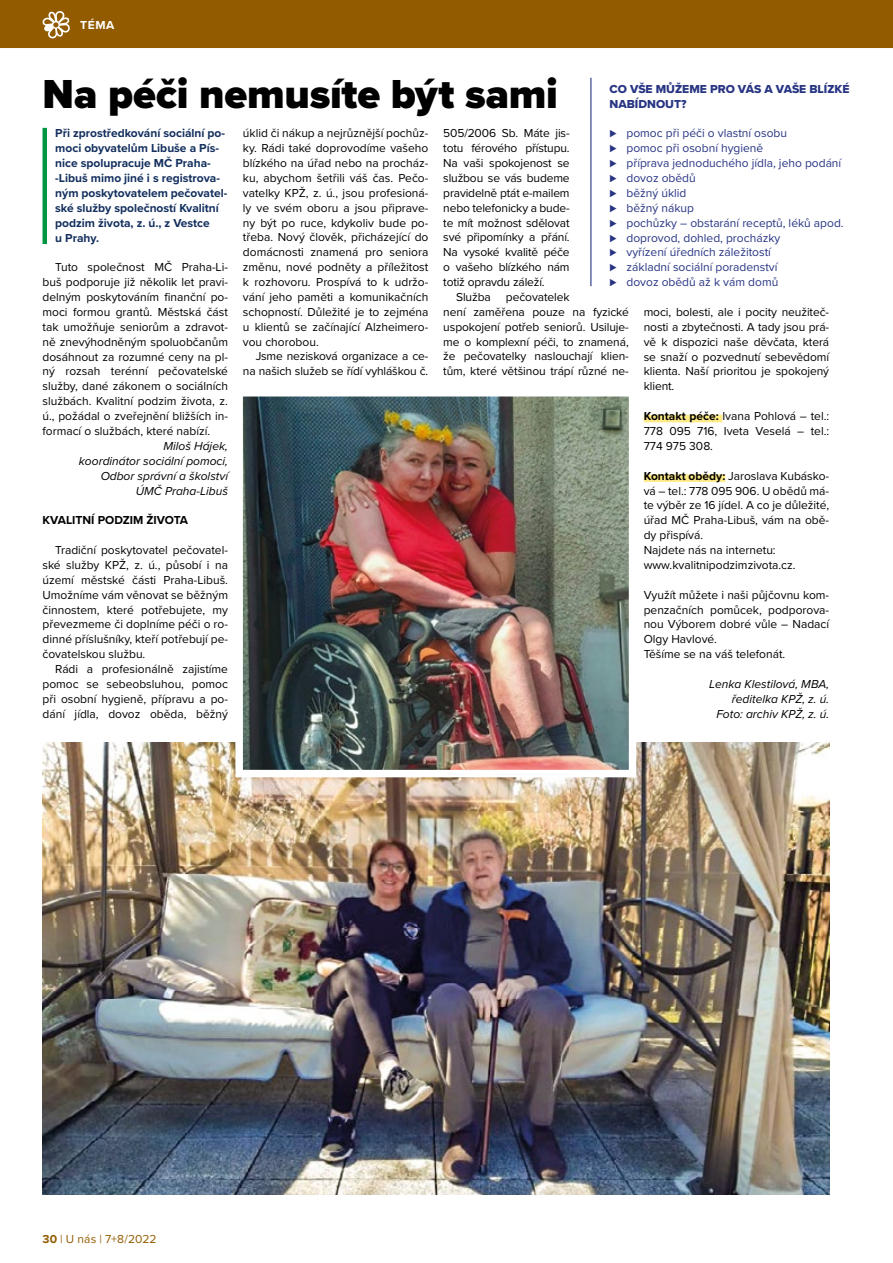
<style>
.page{position:relative;width:893px;height:1263px;background:#fff}
.page>*{position:absolute;margin:0;border:0;box-sizing:border-box;transform-origin:0 0}
.t1{font:900 42px "Proxima Nova";letter-spacing:-.005em;color:#000}
.t2{font:12px/14.9px "Proxima Nova";color:#000;text-align:justify}
.t3{font:12px/14.9px "Proxima Nova";color:#283583}
.t4{font:700 12px/14.9px "Proxima Nova";color:#132f5e}
.t5{font:italic 12px/14.9px "Proxima Nova";color:#000;text-align:right}
.t6{font:12px/14.9px "Proxima Nova Extrabld";color:#283583}
.t7{font:700 12px "Proxima Nova";color:#000}
.t8{font:12px "Proxima Nova";letter-spacing:.005em;color:#935b00}
.t9{font:700 12px "Proxima Nova";color:#fff}
.s1{font-weight:700}
</style>
<div class="page">
<div style="left:0;top:0;width:893px;height:48px;background:#935b00"></div>
<svg style="left:42px;top:11px;width:28px;height:27px"></svg>
<hr style="left:43px;top:128px;width:4px;height:116px;background:#009641">
<div style="left:644px;top:415px;width:78px;height:7px;background:#ffec89"></div>
<div style="left:644px;top:474px;width:81px;height:8px;background:#ffec89"></div>
<img style="left:43px;top:742px;width:786px;height:452px">
<img style="left:232px;top:396px;width:408px;height:385px">
<hr style="left:590px;top:78px;width:1px;height:208px;background:#283583">
<p class="t9" style="left:80px;top:16px;width:36px">TÉMA</p>
<h1 class="t1" style="left:43px;top:62px;width:517px">Na péči nemusíte být sami</h1>
<p class="t6" style="left:609px;top:81px;width:242px">CO VŠE MŮŽEME PRO VÁS A VAŠE BLÍZKÉ<br>NABÍDNOUT?</p>
<p class="t3" style="left:609px;top:125px;width:236px">⊲ pomoc při péči o vlastní osobu<br>⊲ pomoc při osobní hygieně<br>⊲ příprava jednoduchého jídla, jeho podání ⊲ dovoz obědů<br>⊲ běžný úklid<br>⊲ běžný nákup<br>⊲ pochůzky – obstarání receptů, léků apod. ⊲ doprovod, dohled, procházky<br>⊲ vyřízení úředních záležitostí<br>⊲ základní sociální poradenství<br>⊲ dovoz obědů až k vám domů</p>
<p class="t2" style="left:243px;top:125px;width:187px">úklid či nákup a nejrůznější pochůz&shy;ky. Rádi také doprovodíme vašeho blízkého na úřad nebo na procház&shy;ku, abychom šetřili váš čas. Pečo&shy;vatelky KPŽ, z. ú., jsou profesioná&shy;ly ve svém oboru a jsou připrave&shy;ny být po ruce, kdykoliv bude po&shy;třeba. Nový člověk, přicházející do domácnosti znamená pro seniora změnu, nové podněty a příležitost k rozhovoru. Prospívá to k udržo&shy;vání jeho paměti a komunikačních schopností. Důležité je to zejména u klientů se začínající Alzheimero&shy;vou chorobou.</p>
<p class="t2" style="left:243px;top:349px;width:187px;text-align:right">Jsme nezisková organizace a ce&shy;na našich služeb se řídí vyhláškou č.</p>
<p class="t2" style="left:443px;top:125px;width:128px">505/2006 Sb. Máte jis-</p>
<p class="t2" style="left:443px;top:140px;width:128px">totu férového přístupu.</p>
<p class="t2" style="left:443px;top:155px;width:128px">Na vaši spokojenost se</p>
<p class="t2" style="left:443px;top:170px;width:128px">službou se vás budeme</p>
<p class="t2" style="left:443px;top:185px;width:128px">pravidelně ptát e-mailem</p>
<p class="t2" style="left:443px;top:200px;width:128px">nebo telefonicky a bude-</p>
<p class="t2" style="left:443px;top:215px;width:128px">te mít možnost sdělovat</p>
<p class="t2" style="left:443px;top:229px;width:128px">své připomínky a přání.</p>
<p class="t2" style="left:443px;top:244px;width:128px">Na vysoké kvalitě péče</p>
<p class="t2" style="left:443px;top:259px;width:128px">o vašeho blízkého nám</p>
<p class="t2" style="left:443px;top:274px;width:103px">totiž opravdu záleží.</p>
<p class="t2" style="left:456px;top:289px;width:36px">Služba</p>
<p class="t4" style="left:55px;top:126px;width:174px">Při zprostředkování sociální po&shy;moci obyvatelům Libuše a Pís&shy;nice spolupracuje MČ Praha--Libuš mimo jiné i s registrova&shy;ným poskytovatelem pečovatel&shy;ské služby společností Kvalitní podzim života, z. ú., z Vestce<br>u Prahy.</p>
<p class="t2" style="left:43px;top:259px;width:187px;text-indent:13px">Tuto společnost MČ Praha-Li&shy;buš podporuje již několik let pravi&shy;delným poskytováním finanční po&shy;moci formou grantů. Městská část tak umožňuje seniorům a zdravot&shy;ně znevýhodněným spoluobčanům dosáhnout za rozumné ceny na pl&shy;ný rozsah terénní pečovatelské služby, dané zákonem o sociálních službách. Kvalitní podzim života, z. ú., požádal o zveřejnění bližších in&shy;formací o službách, které nabízí.</p>
<p class="t5" style="left:79px;top:438px;width:151px">Miloš Hájek,<br>koordinátor sociální pomoci,<br>Odbor správní a školství<br>ÚMČ Praha-Libuš</p>
<p class="t7" style="left:43px;top:511px;width:147px">KVALITNÍ PODZIM ŽIVOTA</p>
<p class="t2" style="left:43px;top:542px;width:187px;text-indent:13px">Tradiční poskytovatel pečovatel&shy;ské služby KPŽ, z. ú., působí i na území městské části Praha-Libuš.<br>Umožníme vám věnovat se běžným činnostem, které potřebujete, my převezmeme či doplníme péči o ro&shy;dinné příslušníky, kteří potřebují pe&shy;čovatelskou službu.</p>
<p class="t2" style="left:43px;top:661px;width:187px;text-indent:13px">Rádi a profesionálně zajistíme pomoc se sebeobsluhou, pomoc při osobní hygieně, přípravu a po&shy;dání jídla, dovoz oběda, běžný</p>
<p class="t2" style="left:443px;top:289px;width:187px;text-align:center">pečovatelek<br>není zaměřena pouze na fyzické uspokojení potřeb seniorů. Usiluje&shy;me o komplexní péči, to znamená, že pečovatelky naslouchají klien&shy;tům, které většinou trápí různé ne-</p>
<p class="t2" style="left:644px;top:304px;width:187px">moci, bolesti, ale i pocity neužiteč&shy;nosti a zbytečnosti. A tady jsou prá&shy;vě k dispozici naše děvčata, která se snaží o pozvednutí sebevědomí klienta. Naší prioritou je spokojený klient.</p>
<p class="t2" style="left:644px;top:408px;width:187px"><span class="s1">Kontakt péče:</span> Ivana Pohlová – tel.:<br>778 095 716, Iveta Veselá – tel.:<br>774 975 308.</p>
<p class="t2" style="left:644px;top:468px;width:187px;text-align:left"><span class="s1">Kontakt obědy:</span> Jaroslava Kubásko&shy;vá – tel.: 778 095 906. U obědů má&shy;te výběr ze 16 jídel. A co je důležité, úřad MČ Praha-Libuš, vám na obě&shy;dy přispívá.<br>Najdete nás na internetu: www.kvalitnipodzimzivota.cz.</p>
<p class="t2" style="left:644px;top:587px;width:187px;text-align:left">Využít můžete i naši půjčovnu kom&shy;penzačních pomůcek, podporova&shy;nou Výborem dobré vůle – Nadací<br>Olgy Havlové.<br>Těšíme se na váš telefonát.</p>
<p class="t5" style="left:709px;top:676px;width:121px">Lenka Klestilová, MBA, ředitelka KPŽ, z. ú.<br>Foto: archiv KPŽ, z. ú.</p>
<p class="t8" style="left:43px;top:1230px;width:116px"><span class="s1">30</span> | U nás | 7+8/2022</p>
</div>
